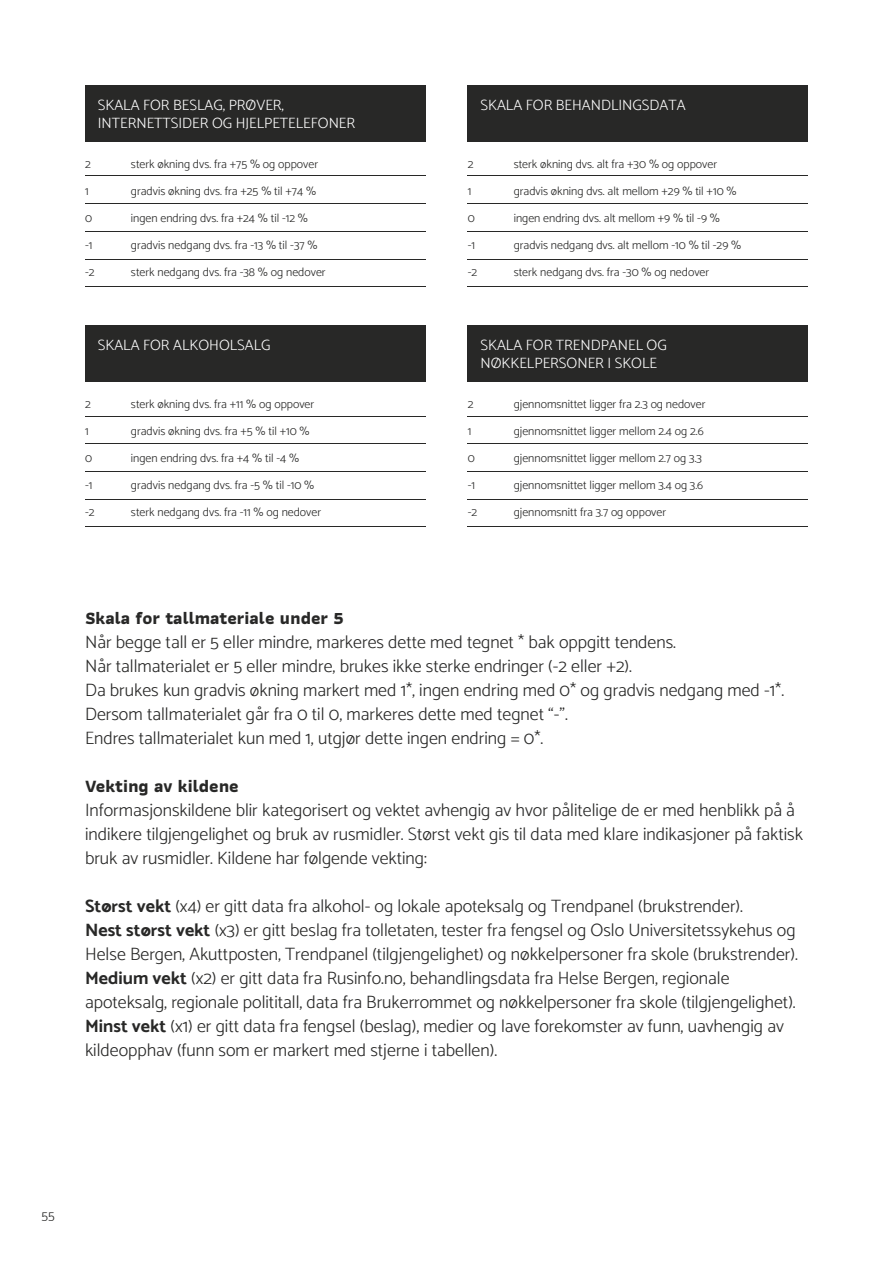
<style>
.page{position:relative;width:893px;height:1263px;background:#fff}
.page>*{position:absolute;margin:0;border:0;box-sizing:border-box;transform-origin:0 0}
.t1{font:300 18px/24px "Catamaran";color:#282827}
.t2{font:700 18px "Athiti";color:#282827}
.t3{font:300 15px/18px "Catamaran";color:#fff}
.t4{font:300 13.5px "Catamaran";color:#282827}
.t5{font:300 12px "Catamaran";color:#282827}
.s1{font-weight:700}
</style>
<div class="page">
<hr style="left:85px;top:286px;width:340px;height:1px;background:#282827">
<div style="left:85px;top:85px;width:340px;height:57px;background:#282827"></div>
<hr style="left:85px;top:259px;width:340px;height:1px;background:#282827">
<hr style="left:85px;top:231px;width:340px;height:1px;background:#282827">
<hr style="left:85px;top:203px;width:340px;height:1px;background:#282827">
<hr style="left:85px;top:175px;width:340px;height:1px;background:#282827">
<hr style="left:468px;top:286px;width:340px;height:1px;background:#282827">
<div style="left:468px;top:85px;width:340px;height:57px;background:#282827"></div>
<hr style="left:468px;top:259px;width:340px;height:1px;background:#282827">
<hr style="left:468px;top:231px;width:340px;height:1px;background:#282827">
<hr style="left:468px;top:203px;width:340px;height:1px;background:#282827">
<hr style="left:468px;top:175px;width:340px;height:1px;background:#282827">
<hr style="left:85px;top:526px;width:340px;height:1px;background:#282827">
<div style="left:85px;top:325px;width:340px;height:57px;background:#282827"></div>
<hr style="left:85px;top:499px;width:340px;height:1px;background:#282827">
<hr style="left:85px;top:471px;width:340px;height:1px;background:#282827">
<hr style="left:85px;top:443px;width:340px;height:1px;background:#282827">
<hr style="left:85px;top:416px;width:340px;height:1px;background:#282827">
<hr style="left:468px;top:526px;width:340px;height:1px;background:#282827">
<div style="left:468px;top:325px;width:340px;height:57px;background:#282827"></div>
<hr style="left:468px;top:499px;width:340px;height:1px;background:#282827">
<hr style="left:468px;top:471px;width:340px;height:1px;background:#282827">
<hr style="left:468px;top:443px;width:340px;height:1px;background:#282827">
<hr style="left:468px;top:416px;width:340px;height:1px;background:#282827">
<p class="t3" style="left:98px;top:96px;width:259px">SKALA FOR BESLAG, PRØVER,<br>INTERNETTSIDER OG HJELPETELEFONER</p>
<p class="t5" style="left:131px;top:154px;width:189px">sterk økning dvs. fra +75 % og oppover</p>
<p class="t5" style="left:131px;top:181px;width:187px">gradvis økning dvs. fra +25 % til +74 %</p>
<p class="t5" style="left:131px;top:208px;width:179px">ingen endring dvs. fra +24 % til -12 %</p>
<p class="t5" style="left:131px;top:235px;width:188px">gradvis nedgang dvs. fra -13 % til -37 %</p>
<p class="t5" style="left:131px;top:262px;width:196px">sterk nedgang dvs. fra -38 % og nedover</p>
<p class="t5" style="left:85px;top:154px;width:7px">2</p>
<p class="t5" style="left:85px;top:181px;width:5px">1</p>
<p class="t5" style="left:85px;top:208px;width:9px">0</p>
<p class="t5" style="left:85px;top:235px;width:9px">-1</p>
<p class="t5" style="left:85px;top:262px;width:11px">-2</p>
<p class="t3" style="left:98px;top:336px;width:174px">SKALA FOR ALKOHOLSALG</p>
<p class="t5" style="left:85px;top:395px;width:7px">2</p>
<p class="t5" style="left:85px;top:422px;width:5px">1</p>
<p class="t5" style="left:85px;top:449px;width:9px">0</p>
<p class="t5" style="left:85px;top:476px;width:9px">-1</p>
<p class="t5" style="left:85px;top:503px;width:11px">-2</p>
<p class="t5" style="left:131px;top:395px;width:185px">sterk økning dvs. fra +11 % og oppover</p>
<p class="t5" style="left:131px;top:422px;width:180px">gradvis økning dvs. fra +5 % til +10 %</p>
<p class="t5" style="left:131px;top:449px;width:170px">ingen endring dvs. fra +4 % til -4 %</p>
<p class="t5" style="left:131px;top:476px;width:185px">gradvis nedgang dvs. fra -5 % til -10 %</p>
<p class="t5" style="left:131px;top:503px;width:192px">sterk nedgang dvs. fra -11 % og nedover</p>
<p class="t3" style="left:481px;top:96px;width:206px">SKALA FOR BEHANDLINGSDATA</p>
<p class="t5" style="left:468px;top:154px;width:7px">2</p>
<p class="t5" style="left:468px;top:181px;width:5px">1</p>
<p class="t5" style="left:468px;top:208px;width:9px">0</p>
<p class="t5" style="left:468px;top:235px;width:9px">-1</p>
<p class="t5" style="left:468px;top:262px;width:11px">-2</p>
<p class="t5" style="left:514px;top:154px;width:205px">sterk økning dvs. alt fra +30 % og oppover</p>
<p class="t5" style="left:514px;top:181px;width:224px">gradvis økning dvs. alt mellom +29 % til +10 %</p>
<p class="t5" style="left:514px;top:208px;width:208px">ingen endring dvs. alt mellom +9 % til -9 %</p>
<p class="t5" style="left:514px;top:235px;width:229px">gradvis nedgang dvs. alt mellom -10 % til -29 %</p>
<p class="t5" style="left:514px;top:262px;width:197px">sterk nedgang dvs. fra -30 % og nedover</p>
<p class="t3" style="left:481px;top:336px;width:188px">SKALA FOR TRENDPANEL OG<br>NØKKELPERSONER I SKOLE</p>
<p class="t5" style="left:514px;top:395px;width:193px">gjennomsnittet ligger fra 2.3 og nedover</p>
<p class="t5" style="left:514px;top:422px;width:192px">gjennomsnittet ligger mellom 2.4 og 2.6</p>
<p class="t5" style="left:514px;top:449px;width:190px">gjennomsnittet ligger mellom 2.7 og 3.3</p>
<p class="t5" style="left:514px;top:476px;width:191px">gjennomsnittet ligger mellom 3.4 og 3.6</p>
<p class="t5" style="left:514px;top:503px;width:154px">gjennomsnitt fra 3.7 og oppover</p>
<p class="t5" style="left:468px;top:395px;width:7px">2</p>
<p class="t5" style="left:468px;top:422px;width:5px">1</p>
<p class="t5" style="left:468px;top:449px;width:9px">0</p>
<p class="t5" style="left:468px;top:476px;width:9px">-1</p>
<p class="t5" style="left:468px;top:503px;width:11px">-2</p>
<p class="t2" style="left:85px;top:604px;width:260px">Skala for tallmateriale under 5</p>
<p class="t1" style="left:85px;top:629px;width:701px">Når begge tall er 5 eller mindre, markeres dette med tegnet * bak oppgitt tendens.<br>Når tallmaterialet er 5 eller mindre, brukes ikke sterke endringer (-2 eller +2).<br>Da brukes kun gradvis økning markert med 1*, ingen endring med 0* og gradvis nedgang med -1*.<br>Dersom tallmaterialet går fra 0 til 0, markeres dette med tegnet “-”.<br>Endres tallmaterialet kun med 1, utgjør dette ingen endring = 0*.</p>
<p class="t2" style="left:85px;top:772px;width:155px">Vekting av kildene</p>
<p class="t1" style="left:85px;top:797px;width:719px">Informasjonskildene blir kategorisert og vektet avhengig av hvor pålitelige de er med henblikk på å indikere tilgjengelighet og bruk av rusmidler. Størst vekt gis til data med klare indikasjoner på faktisk bruk av rusmidler. Kildene har følgende vekting:</p>
<p class="t1" style="left:85px;top:893px;width:714px"><span class="s1">Størst vekt</span> (x4) er gitt data fra alkohol- og lokale apoteksalg og Trendpanel (brukstrender).<br><span class="s1">Nest størst vekt</span> (x3) er gitt beslag fra tolletaten, tester fra fengsel og Oslo Universitetssykehus og Helse Bergen, Akuttposten, Trendpanel (tilgjengelighet) og nøkkelpersoner fra skole (brukstrender).<br><span class="s1">Medium vekt</span> (x2) er gitt data fra Rusinfo.no, behandlingsdata fra Helse Bergen, regionale apoteksalg, regionale polititall, data fra Brukerrommet og nøkkelpersoner fra skole (tilgjengelighet).<br><span class="s1">Minst vekt</span> (x1) er gitt data fra fengsel (beslag), medier og lave forekomster av funn, uavhengig av kildeopphav (funn som er markert med stjerne i tabellen).</p>
<p class="t4" style="left:41px;top:1205px;width:15px">55</p>
</div>
